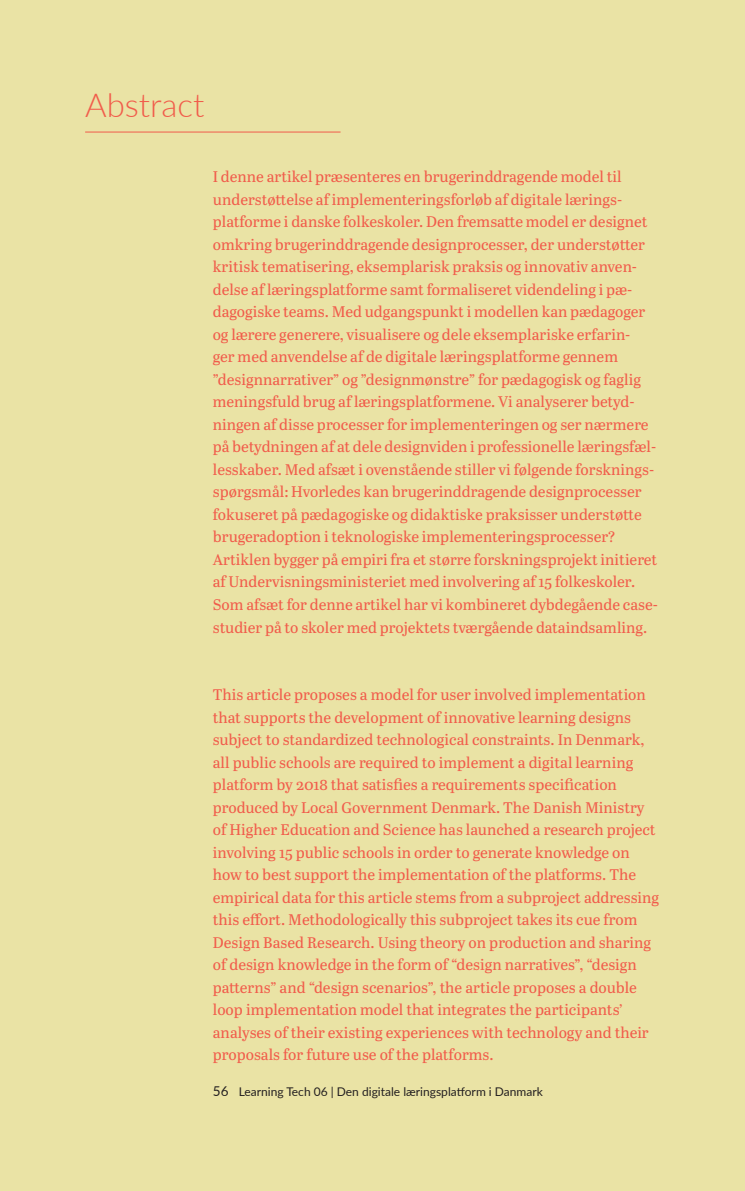
<style>
.page{position:relative;width:745px;height:1191px;background:#fff}
.page>*{position:absolute;margin:0;border:0;box-sizing:border-box;transform-origin:0 0}
._2_ml_rubrik{font:300 33px "Lato";color:#f15c4b}
.Abstract_Dk{font:15.3px/22.5px "Abril Text";color:#f15c4b}
.Abstract_UK{font:15.3px/22.5px "Abril Text";color:#f15c4b}
._2_ml_rubrik-2{font:12px "Lato";color:#231f20}
.s1{font-size:13.5px}
</style>
<div class="page">
<div style="left:0;top:0;width:744px;height:1191px;background:#eae3a5"></div>
<hr style="left:85px;top:132px;width:255px;height:1px;background:#f15c4b">
<p class="_2_ml_rubrik" style="left:85px;top:82px;width:121px">Abstract</p>
<p class="Abstract_Dk" style="left:213px;top:165px;width:446px">I denne artikel præsenteres en brugerinddragende model til understøttelse af implementeringsforløb af digitale lærings&shy;platforme i danske folkeskoler. Den fremsatte model er designet omkring brugerinddragende designprocesser, der understøtter kritisk tematisering, eksemplarisk praksis og innovativ anven&shy;delse af læringsplatforme samt formaliseret videndeling i pæ&shy;dagogiske teams. Med udgangspunkt i modellen kan pædagoger og lærere generere, visualisere og dele eksemplariske erfarin-<br>ger med anvendelse af de digitale læringsplatforme gennem ”designnarrativer” og ”designmønstre” for pædagogisk og faglig meningsfuld brug af læringsplatformene. Vi analyserer betyd&shy;ningen af disse processer for implementeringen og ser nærmere på betydningen af at dele designviden i professionelle læringsfæl&shy;lesskaber. Med afsæt i ovenstående stiller vi følgende forsknings&shy;spørgsmål: Hvorledes kan brugerinddragende designprocesser fokuseret på pædagogiske og didaktiske praksisser understøtte brugeradoption i teknologiske implementeringsprocesser?<br>Artiklen bygger på empiri fra et større forskningsprojekt initieret af Undervisningsministeriet med involvering af 15 folkeskoler.<br>Som afsæt for denne artikel har vi kombineret dybdegående case&shy;studier på to skoler med projektets tværgående dataindsamling.</p>
<p class="Abstract_UK" style="left:213px;top:682px;width:447px">This article proposes a model for user involved implementation that supports the development of innovative learning designs subject to standardized technological constraints. In Denmark, all public schools are required to implement a digital learning platform by 2018 that satisfies a requirements specification produced by Local Government Denmark. The Danish Ministry of Higher Education and Science has launched a research project involving 15 public schools in order to generate knowledge on how to best support the implementation of the platforms. The empirical data for this article stems from a subproject addressing this effort. Methodologically this subproject takes its cue from Design Based Research. Using theory on production and sharing of design knowledge in the form of “design narratives”, “design patterns” and “design scenarios”, the article proposes a double loop implementation model that integrates the participants’ analyses of their existing experiences with technology and their proposals for future use of the platforms.</p>
<p class="_2_ml_rubrik-2" style="left:213px;top:1083px;width:331px"><span class="s1">56</span> Learning Tech 06 | Den digitale læringsplatform i Danmark</p>
</div>
